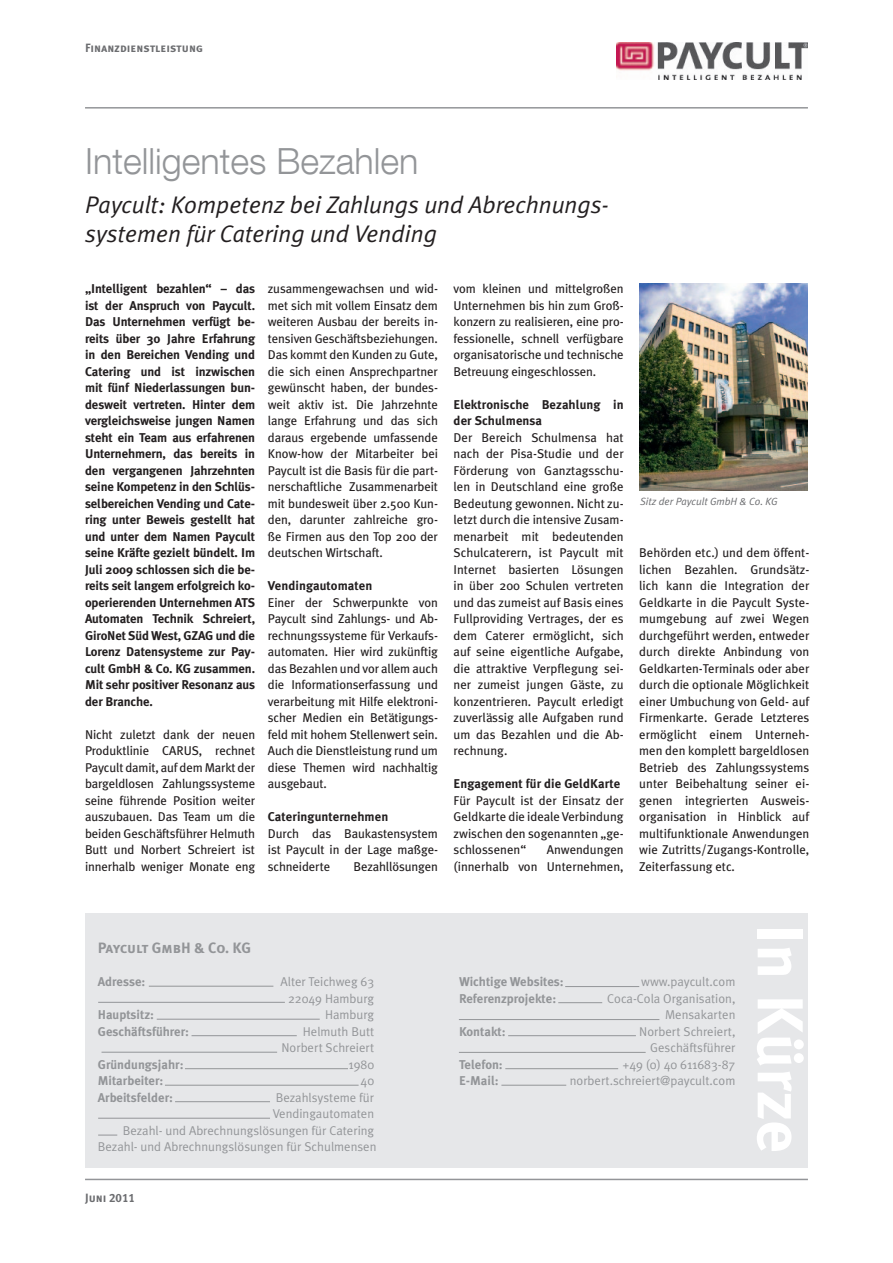
<style>
.page{position:relative;width:893px;height:1263px;background:#fff}
.page>*{position:absolute;margin:0;border:0;box-sizing:border-box;transform-origin:0 0}
.t1{font:700 64.8px "Meta Plus";letter-spacing:-.005em;color:#fff}
.t2{font:300 36px "Helvetica Neue LT Com";color:#939598}
.t3{font:italic 24px/28.8px "Meta Plus Normal";color:#231f20}
.t4{font:15px "Meta Plus Bold Caps";letter-spacing:-.005em;color:#939598}
.t5{font:12.75px/16.5px "Meta Plus";letter-spacing:-.01em;color:#231f20;text-align:justify}
.t6{font:700 12.75px/16.5px "Meta Plus";letter-spacing:.005em;color:#231f20;text-align:justify}
.t7{font:12.75px/16.5px "Meta Plus Normal";color:#939598;text-align:right}
.t8{font:700 12.75px "Meta Plus";color:#939598}
.t9{font:12px "Meta Plus Bold Caps";color:#6c6d70}
.t10{font:italic 10.5px "Meta Plus Normal";color:#6c6d70}
</style>
<div class="page">
<img style="left:639px;top:283px;width:169px;height:207px">
<img style="left:617px;top:43px;width:191px;height:36px">
<hr style="left:85px;top:107px;width:723px;height:2px;background:#939598">
<hr style="left:85px;top:1179px;width:723px;height:1px;background:#939598">
<div style="left:85px;top:913px;width:723px;height:255px;background:#e6e7e9"></div>
<hr style="left:149px;top:986px;width:124px;height:1px;background:#939598">
<hr style="left:98px;top:1002px;width:187px;height:1px;background:#939598">
<hr style="left:558px;top:1002px;width:44px;height:1px;background:#939598">
<hr style="left:565px;top:986px;width:74px;height:1px;background:#939598">
<hr style="left:459px;top:1019px;width:200px;height:1px;background:#939598">
<hr style="left:508px;top:1035px;width:128px;height:1px;background:#939598">
<hr style="left:459px;top:1052px;width:187px;height:1px;background:#939598">
<hr style="left:505px;top:1068px;width:113px;height:1px;background:#939598">
<hr style="left:501px;top:1085px;width:65px;height:1px;background:#939598">
<hr style="left:192px;top:1035px;width:105px;height:1px;background:#939598">
<hr style="left:102px;top:1052px;width:175px;height:1px;background:#939598">
<hr style="left:185px;top:1068px;width:163px;height:1px;background:#939598">
<hr style="left:165px;top:1085px;width:194px;height:1px;background:#939598">
<hr style="left:175px;top:1101px;width:95px;height:1px;background:#939598">
<hr style="left:98px;top:1118px;width:172px;height:1px;background:#939598">
<svg style="left:98px;top:1135px;width:19px;height:1px"></svg>
<hr style="left:157px;top:1019px;width:163px;height:1px;background:#939598">
<p class="t9" style="left:85px;top:41px;width:119px">Finanzdienstleistung</p>
<h2 class="t2" style="left:85px;top:139px;width:335px">Intelligentes Bezahlen</h2>
<h3 class="t3" style="left:85px;top:190px;width:525px">Paycult: Kompetenz bei Zahlungs und Abrechnungs&shy;systemen für Catering und Vending</h3>
<p class="t6" style="left:85px;top:281px;width:172px">„Intelligent bezahlen“ – das ist der Anspruch von Paycult.<br>Das Unternehmen verfügt be&shy;reits über 30 Jahre Erfahrung in den Bereichen Vending und Catering und ist inzwischen mit fünf Niederlassungen bun&shy;desweit vertreten. Hinter dem vergleichsweise jungen Namen steht ein Team aus erfahrenen Unternehmern, das bereits in den vergangenen Jahrzehnten seine Kompetenz in den Schlüs&shy;selbereichen Vending und Cate&shy;ring unter Beweis gestellt hat und unter dem Namen Paycult seine Kräfte gezielt bündelt. Im Juli 2009 schlossen sich die be&shy;reits seit langem erfolgreich ko&shy;operierenden Unternehmen ATS Automaten Technik Schreiert, GiroNet Süd West, GZAG und die Lorenz Datensysteme zur Pay&shy;cult GmbH &amp; Co. KG zusammen.<br>Mit sehr positiver Resonanz aus der Branche.</p>
<p class="t5" style="left:85px;top:726px;width:172px">Nicht zuletzt dank der neuen Produktlinie CARUS, rechnet Paycult damit, auf dem Markt der bargeldlosen Zahlungssysteme seine führende Position weiter auszubauen. Das Team um die beiden Geschäftsführer Helmuth Butt und Norbert Schreiert ist innerhalb weniger Monate eng</p>
<p class="t5" style="left:454px;top:280px;width:172px">vom kleinen und mittelgroßen Unternehmen bis hin zum Groß&shy;konzern zu realisieren, eine pro&shy;fessionelle, schnell verfügbare organisatorische und technische Betreuung eingeschlossen.</p>
<p class="t6" style="left:454px;top:396px;width:172px">Elektronische Bezahlung in der Schulmensa</p>
<p class="t5" style="left:454px;top:429px;width:172px">Der Bereich Schulmensa hat nach der Pisa-Studie und der Förderung von Ganztagsschu&shy;len in Deutschland eine große Bedeutung gewonnen. Nicht zu&shy;letzt durch die intensive Zusam&shy;menarbeit mit bedeutenden Schulcaterern, ist Paycult mit Internet basierten Lösungen in über 200 Schulen vertreten und das zumeist auf Basis eines Fullproviding Vertrages, der es dem Caterer ermöglicht, sich auf seine eigentliche Aufgabe, die attraktive Verpflegung sei&shy;ner zumeist jungen Gäste, zu konzentrieren. Paycult erledigt zuverlässig alle Aufgaben rund um das Bezahlen und die Ab&shy;rechnung.</p>
<p class="t6" style="left:454px;top:775px;width:168px">Engagement für die GeldKarte</p>
<p class="t5" style="left:454px;top:792px;width:172px">Für Paycult ist der Einsatz der Geldkarte die ideale Verbindung zwischen den sogenannten „ge&shy;schlossenen“</p>
<p class="t5" style="left:268px;top:280px;width:172px">zusammengewachsen und wid&shy;met sich mit vollem Einsatz dem weiteren Ausbau der bereits in&shy;tensiven Geschäftsbeziehungen.<br>Das kommt den Kunden zu Gute, die sich einen Ansprechpartner gewünscht haben, der bundes&shy;weit aktiv ist. Die Jahrzehnte lange Erfahrung und das sich daraus ergebende umfassende Know-how der Mitarbeiter bei Paycult ist die Basis für die part&shy;nerschaftliche Zusammenarbeit mit bundesweit über 2.500 Kun&shy;den, darunter zahlreiche gro&shy;ße Firmen aus den Top 200 der deutschen Wirtschaft.</p>
<p class="t6" style="left:268px;top:577px;width:106px">Vendingautomaten</p>
<p class="t5" style="left:268px;top:594px;width:172px">Einer der Schwerpunkte von Paycult sind Zahlungs- und Ab&shy;rechnungssysteme für Verkaufs&shy;automaten. Hier wird zukünftig das Bezahlen und vor allem auch die Informationserfassung und verarbeitung mit Hilfe elektroni&shy;scher Medien ein Betätigungs&shy;feld mit hohem Stellenwert sein.<br>Auch die Dienstleistung rund um diese Themen wird nachhaltig ausgebaut.</p>
<p class="t6" style="left:268px;top:808px;width:122px">Cateringunternehmen</p>
<p class="t5" style="left:268px;top:825px;width:172px">Durch das Baukastensystem ist Paycult in der Lage maßge&shy;schneiderte</p>
<p class="t5" style="left:454px;top:841px;width:172px;text-align:right">Anwendungen<br>(innerhalb von Unternehmen,</p>
<p class="t5" style="left:353px;top:858px;width:86px">Bezahllösungen</p>
<p class="t10" style="left:640px;top:495px;width:139px">Sitz der Paycult GmbH &amp; Co. KG</p>
<p class="t5" style="left:639px;top:544px;width:172px">Behörden etc.) und dem öffent&shy;lichen Bezahlen. Grundsätz&shy;lich kann die Integration der Geldkarte in die Paycult Syste&shy;mumgebung auf zwei Wegen durchgeführt werden, entweder durch direkte Anbindung von Geldkarten-Terminals oder aber durch die optionale Möglichkeit einer Umbuchung von Geld- auf Firmenkarte. Gerade Letzteres ermöglicht einem Unterneh&shy;men den komplett bargeldlosen Betrieb des Zahlungssystems unter Beibehaltung seiner ei&shy;genen integrierten Ausweis&shy;organisation in Hinblick auf multifunktionale Anwendungen wie Zutritts/Zugangs-Kontrolle, Zeiterfassung etc.</p>
<p class="t4" style="left:98px;top:939px;width:155px">Paycult GmbH &amp; Co. KG</p>
<p class="t8" style="left:98px;top:974px;width:49px">Adresse:</p>
<p class="t7" style="left:281px;top:973px;width:95px;text-align:center">Alter Teichweg 63<br>22049 Hamburg</p>
<p class="t8" style="left:98px;top:1007px;width:58px">Hauptsitz:</p>
<p class="t7" style="left:325px;top:1006px;width:51px">Hamburg</p>
<p class="t8" style="left:98px;top:1024px;width:93px">Geschäftsführer:</p>
<p class="t7" style="left:281px;top:1023px;width:94px">Helmuth Butt<br>Norbert Schreiert</p>
<p class="t8" style="left:98px;top:1057px;width:87px">Gründungsjahr:</p>
<p class="t7" style="left:348px;top:1056px;width:27px">1980</p>
<p class="t8" style="left:98px;top:1073px;width:67px">Mitarbeiter:</p>
<p class="t7" style="left:361px;top:1072px;width:15px">40</p>
<p class="t8" style="left:98px;top:1090px;width:77px">Arbeitsfelder:</p>
<p class="t7" style="left:98px;top:1089px;width:280px">Bezahlsysteme für<br>Vendingautomaten<br>Bezahl- und Abrechnungslösungen für Catering Bezahl- und Abrechnungslösungen für Schulmensen</p>
<p class="t9" style="left:85px;top:1191px;width:51px">Juni 2011</p>
<p class="t8" style="left:459px;top:974px;width:106px">Wichtige Websites:</p>
<p class="t7" style="left:641px;top:973px;width:96px">www.paycult.com</p>
<p class="t8" style="left:459px;top:991px;width:99px">Referenzprojekte:</p>
<p class="t7" style="left:607px;top:990px;width:130px">Coca-Cola Organisation,<br>Mensakarten</p>
<p class="t8" style="left:459px;top:1024px;width:48px">Kontakt:</p>
<p class="t7" style="left:639px;top:1023px;width:98px">Norbert Schreiert,<br>Geschäftsführer</p>
<p class="t8" style="left:459px;top:1057px;width:45px">Telefon:</p>
<p class="t7" style="left:623px;top:1056px;width:114px">+49 (0) 40 611683-87</p>
<p class="t8" style="left:459px;top:1073px;width:41px">E-Mail:</p>
<p class="t7" style="left:570px;top:1072px;width:167px">norbert.schreiert@paycult.com</p>
<h1 class="t1" style="left:818px;top:924px;width:231px;rotate:90deg">In Kürze</h1>
</div>
